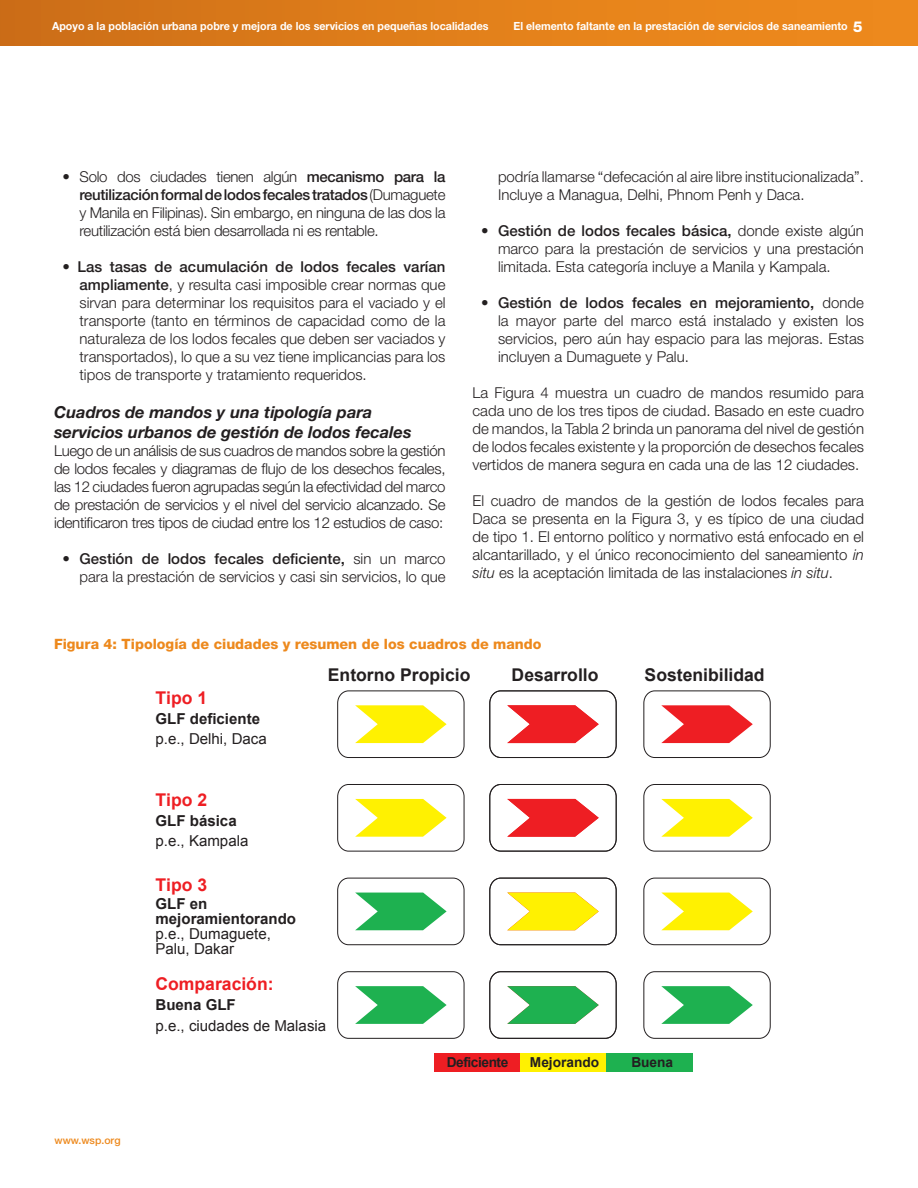
<style>
.page{position:relative;width:918px;height:1188px;background:#fff}
.page>*{position:absolute;margin:0;border:0;box-sizing:border-box;transform-origin:0 0}
.t1{font:700 17.55px "Arial";color:#231f20}
.t2{font:700 17.55px "Arial";color:#ee1e23}
.t3{font:italic 700 16.5px/19.8px "Helvetica Neue LT Std";color:#231f20}
.t4{font:300 15px/18px "Helvetica Neue LT Std";color:#231f20;text-align:justify}
.t5{font:15px/15px "Arial";color:#231f20}
.t6{font:700 15px/15px "Arial";color:#231f20}
.t7{font:800 14.25px "Helvetica Neue LT Std";color:#ed891d}
.t8{font:700 13.65px "Arial";color:#231f20}
.t9{font:700 13.65px "Arial";letter-spacing:-.035em;color:#231f20}
.t10{font:700 11.25px "Helvetica Neue LT Std";color:#fff;scale:.95 1}
.t11{font:500 10.5px "Helvetica Neue LT Std";color:#ed891d}
.s1{font-weight:800;font-size:15px}
.s2{font-weight:500}
.s3{font-style:italic}
</style>
<div class="page">
<div style="left:0;top:0;width:918px;height:46px;background:linear-gradient(to right,#ce6f18,#f18d1d)"></div>
<div style="left:337px;top:691px;width:127px;height:67px;border:1px solid #231f20;border-radius:12px"></div>
<svg style="left:355px;top:705px;width:92px;height:38px"></svg>
<div style="left:489px;top:691px;width:127px;height:67px;border:1px solid #231f20;border-radius:12px"></div>
<svg style="left:507px;top:705px;width:92px;height:38px"></svg>
<div style="left:644px;top:691px;width:127px;height:67px;border:1px solid #231f20;border-radius:12px"></div>
<svg style="left:661px;top:705px;width:92px;height:38px"></svg>
<div style="left:337px;top:784px;width:127px;height:67px;border:1px solid #231f20;border-radius:12px"></div>
<svg style="left:355px;top:799px;width:92px;height:38px"></svg>
<div style="left:489px;top:784px;width:127px;height:67px;border:1px solid #231f20;border-radius:12px"></div>
<svg style="left:507px;top:799px;width:92px;height:38px"></svg>
<div style="left:644px;top:784px;width:127px;height:67px;border:1px solid #231f20;border-radius:12px"></div>
<svg style="left:661px;top:799px;width:92px;height:38px"></svg>
<div style="left:337px;top:878px;width:127px;height:67px;border:1px solid #231f20;border-radius:12px"></div>
<svg style="left:355px;top:893px;width:92px;height:37px"></svg>
<div style="left:489px;top:878px;width:127px;height:67px;border:1px solid #231f20;border-radius:12px"></div>
<svg style="left:507px;top:893px;width:92px;height:37px"></svg>
<div style="left:644px;top:878px;width:127px;height:67px;border:1px solid #231f20;border-radius:12px"></div>
<svg style="left:661px;top:893px;width:92px;height:37px"></svg>
<div style="left:337px;top:971px;width:127px;height:68px;border:1px solid #231f20;border-radius:12px"></div>
<svg style="left:355px;top:986px;width:92px;height:38px"></svg>
<div style="left:489px;top:971px;width:127px;height:68px;border:1px solid #231f20;border-radius:12px"></div>
<svg style="left:507px;top:986px;width:92px;height:38px"></svg>
<div style="left:644px;top:971px;width:127px;height:68px;border:1px solid #231f20;border-radius:12px"></div>
<svg style="left:661px;top:986px;width:92px;height:38px"></svg>
<div style="left:434px;top:1053px;width:86px;height:19px;background:#ee1e23"></div>
<div style="left:520px;top:1053px;width:86px;height:19px;background:#fff101"></div>
<div style="left:606px;top:1053px;width:86px;height:19px;background:#1eb150"></div>
<p class="t10" style="left:52px;top:19px;width:461px">Apoyo a la población urbana pobre y mejora de los servicios en pequeñas localidades</p>
<p class="t10" style="left:513px;top:19px;width:369px">El elemento faltante en la prestación de servicios de saneamiento <span class="s1">5</span></p>
<p class="t4" style="left:80px;top:168px;width:368px;text-indent:-17px">• Solo dos ciudades tienen algún <span class="s2">mecanismo para la reutilización formal de lodos fecales tratados</span> (Dumaguete y Manila en Filipinas). Sin embargo, en ninguna de las dos la reutilización está bien desarrollada ni es rentable.</p>
<p class="t4" style="left:80px;top:258px;width:368px;text-indent:-17px"><span class="s2">• Las tasas de acumulación de lodos fecales varían ampliamente</span>, y resulta casi imposible crear normas que sirvan para determinar los requisitos para el vaciado y el transporte (tanto en términos de capacidad como de la naturaleza de los lodos fecales que deben ser vaciados y transportados), lo que a su vez tiene implicancias para los tipos de transporte y tratamiento requeridos.</p>
<p class="t3" style="left:54px;top:402px;width:359px">Cuadros de mandos y una tipología para servicios urbanos de gestión de lodos fecales</p>
<p class="t4" style="left:54px;top:441px;width:393px">Luego de un análisis de sus cuadros de mandos sobre la gestión de lodos fecales y diagramas de flujo de los desechos fecales, las 12 ciudades fueron agrupadas según la efectividad del marco de prestación de servicios y el nivel del servicio alcanzado. Se identificaron tres tipos de ciudad entre los 12 estudios de caso:</p>
<p class="t4" style="left:63px;top:549px;width:385px;text-align:right"><span class="s2">• Gestión de lodos fecales deficiente,</span> sin un marco para la prestación de servicios y casi sin servicios, lo que</p>
<p class="t4" style="left:498px;top:168px;width:367px">podría llamarse “defecación al aire libre institucionalizada”.<br>Incluye a Managua, Delhi, Phnom Penh y Daca.</p>
<p class="t4" style="left:498px;top:222px;width:368px;text-indent:-17px"><span class="s2">• Gestión de lodos fecales básica,</span> donde existe algún marco para la prestación de servicios y una prestación limitada. Esta categoría incluye a Manila y Kampala.</p>
<p class="t4" style="left:498px;top:294px;width:368px;text-indent:-17px"><span class="s2">• Gestión de lodos fecales en mejoramiento,</span> donde la mayor parte del marco está instalado y existen los servicios, pero aún hay espacio para las mejoras. Estas incluyen a Dumaguete y Palu.</p>
<p class="t4" style="left:473px;top:384px;width:393px">La Figura 4 muestra un cuadro de mandos resumido para cada uno de los tres tipos de ciudad. Basado en este cuadro de mandos, la Tabla 2 brinda un panorama del nivel de gestión de lodos fecales existente y la proporción de desechos fecales vertidos de manera segura en cada una de las 12 ciudades.</p>
<p class="t4" style="left:473px;top:492px;width:393px">El cuadro de mandos de la gestión de lodos fecales para Daca se presenta en la Figura 3, y es típico de una ciudad de tipo 1. El entorno político y normativo está enfocado en el alcantarillado, y el único reconocimiento del saneamiento <span class="s3">in situ</span> es la aceptación limitada de las instalaciones <span class="s3">in situ</span>.</p>
<p class="t7" style="left:54px;top:636px;width:489px">Figura 4: Tipología de ciudades y resumen de los cuadros de mando</p>
<p class="t2" style="left:156px;top:686px;width:53px">Tipo 1</p>
<p class="t6" style="left:156px;top:712px;width:106px">GLF deficiente</p>
<p class="t5" style="left:156px;top:732px;width:113px">p.e., Delhi, Daca</p>
<p class="t1" style="left:328px;top:663px;width:144px">Entorno Propicio</p>
<p class="t1" style="left:512px;top:663px;width:88px">Desarrollo</p>
<p class="t1" style="left:645px;top:663px;width:122px">Sostenibilidad</p>
<p class="t2" style="left:156px;top:788px;width:53px">Tipo 2</p>
<p class="t6" style="left:156px;top:814px;width:83px">GLF básica</p>
<p class="t5" style="left:156px;top:834px;width:94px">p.e., Kampala</p>
<p class="t2" style="left:156px;top:873px;width:53px">Tipo 3</p>
<p class="t6" style="left:156px;top:897px;width:142px">GLF en mejoramientorando</p>
<p class="t5" style="left:156px;top:927px;width:117px">p.e., Dumaguete,<br>Palu, Dakar</p>
<p class="t2" style="left:156px;top:973px;width:120px">Comparación:</p>
<p class="t6" style="left:156px;top:998px;width:82px">Buena GLF</p>
<p class="t5" style="left:156px;top:1018px;width:172px">p.e., ciudades de Malasia</p>
<p class="t11" style="left:55px;top:1134px;width:67px">www.wsp.org</p>
<p class="t9" style="left:447px;top:1053px;width:63px">Deficiente</p>
<p class="t8" style="left:530px;top:1053px;width:71px">Mejorando</p>
<p class="t8" style="left:631px;top:1053px;width:43px">Buena</p>
</div>
